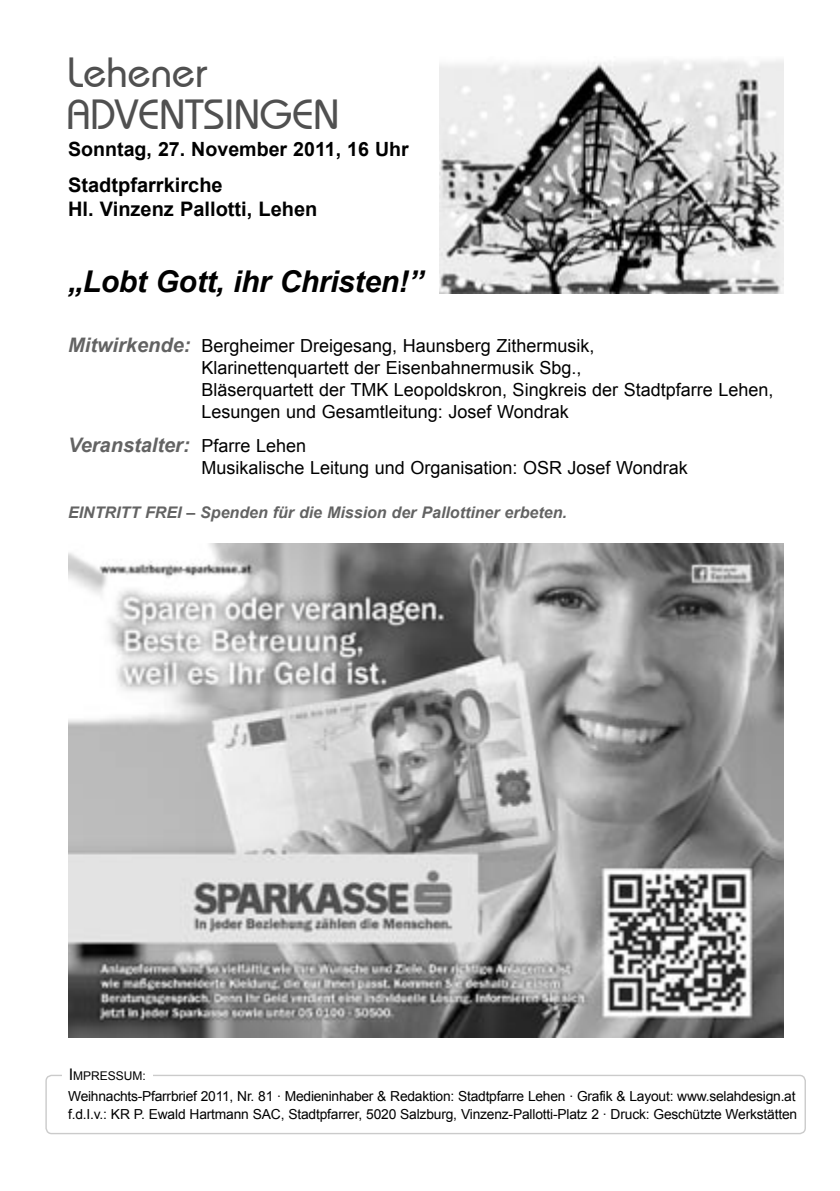
<style>
.page{position:relative;width:840px;height:1191px;background:#fff}
.page>*{position:absolute;margin:0;border:0;box-sizing:border-box;transform-origin:0 0}
.t1{font:42px/42px "Bahirmi Light Normal";color:#505050}
.t2{font:italic 700 30px "Arial";letter-spacing:-.01em;color:#000}
.t3{font:700 20px/24px "Arial";color:#000}
.t4{font:italic 700 20px "Arial";color:#636363}
.t5{font:700 19.6px "Arial";color:#000}
.t6{font:18px/22px "Arial";color:#000}
.t7{font:italic 700 16px "Arial";color:#636363}
.t8{font:13.8px/17.6px "Arial";letter-spacing:-.015em;color:#000}
.t9{font:12px "Arial";color:#000}
.s1{font-weight:700;font-style:italic;font-size:20px;color:#636363}
.s2{font-weight:400;font-style:normal;font-size:18px;color:#000}
.s3{font-size:16px}
</style>
<div class="page">
<img style="left:439px;top:60px;width:343px;height:233px">
<img style="left:68px;top:543px;width:714px;height:494px">
<svg style="left:45px;top:1074px;width:761px;height:59px"></svg>
<div style="left:62px;top:1068px;width:91px;height:17px;background:#fff"></div>
<h1 class="t1" style="left:67px;top:51px;width:274px">Lehener<br>ADVENTSINGEN</h1>
<p class="t5" style="left:68px;top:136px;width:342px">Sonntag, 27. November 2011, 16 Uhr</p>
<p class="t3" style="left:68px;top:174px;width:251px">Stadtpfarrkirche<br>Hl. Vinzenz Pallotti, Lehen</p>
<h2 class="t2" style="left:68px;top:262px;width:357px">„Lobt Gott, ihr Christen!”</h2>
<p class="t6" style="left:201px;top:335px;width:573px;text-indent:-133px"><span class="s1">Mitwirkende:</span> Bergheimer Dreigesang, Haunsberg Zithermusik,<br>Klarinettenquartett der Eisenbahnermusik Sbg.,<br>Bläserquartett der TMK Leopoldskron, Singkreis der Stadtpfarre Lehen, Lesungen und Gesamtleitung: Josef Wondrak</p>
<p class="t4" style="left:68px;top:432px;width:239px">Veranstalter: <span class="s2">Pfarre Lehen</span></p>
<p class="t6" style="left:201px;top:457px;width:487px">Musikalische Leitung und Organisation: OSR Josef Wondrak</p>
<p class="t7" style="left:68px;top:502px;width:500px">EINTRITT FREI – Spenden für die Mission der Pallottiner erbeten.</p>
<p class="t9" style="left:69px;top:1067px;width:79px"><span class="s3">I</span>MPRESSUM:</p>
<p class="t8" style="left:68px;top:1088px;width:730px">Weihnachts-Pfarrbrief 2011, Nr. 81 · Medieninhaber &amp; Redaktion: Stadtpfarre Lehen · Grafik &amp; Layout: www.selahdesign.at f.d.I.v.: KR P. Ewald Hartmann SAC, Stadtpfarrer, 5020 Salzburg, Vinzenz-Pallotti-Platz 2 · Druck: Geschützte Werkstätten</p>
</div>
